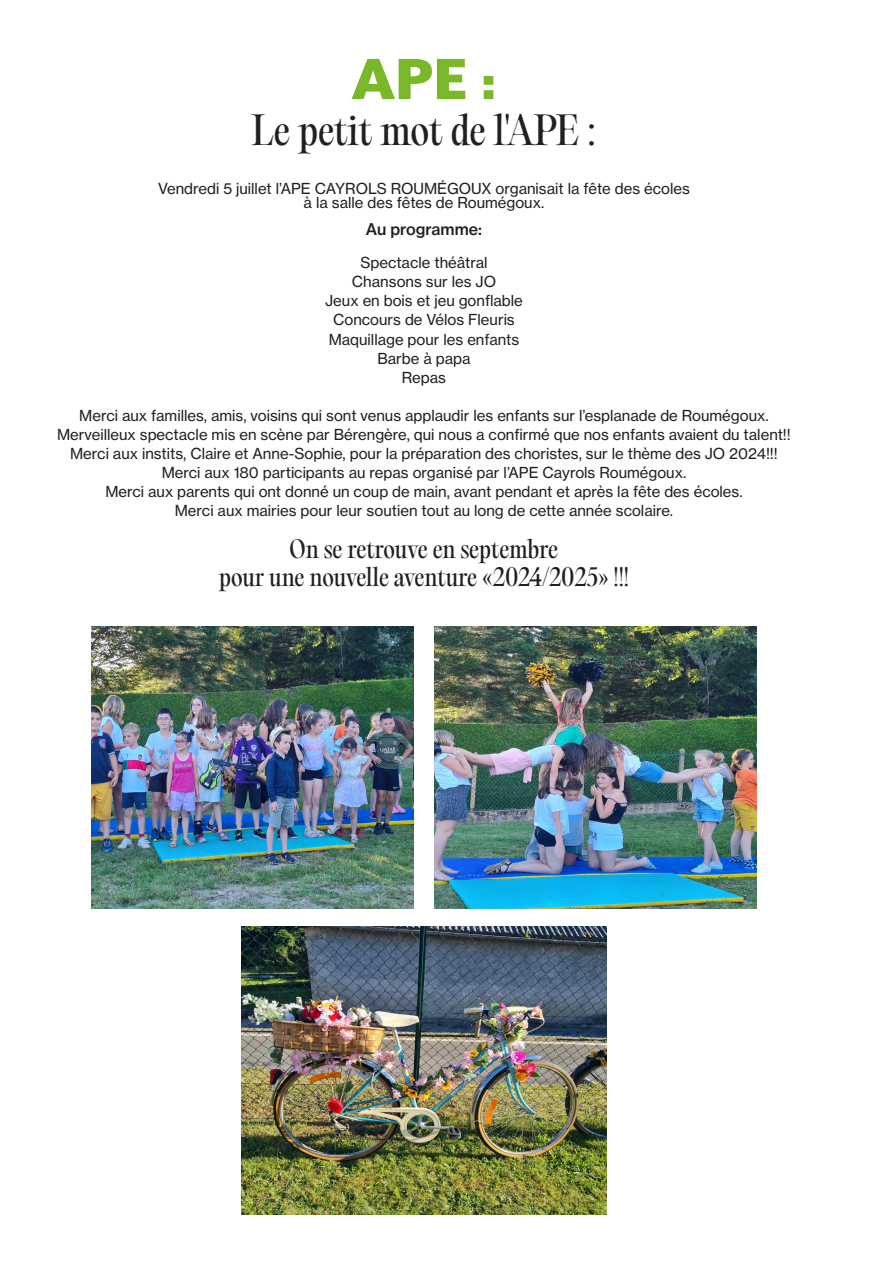
<style>
.page{position:relative;width:893px;height:1263px;background:#fff}
.page>*{position:absolute;margin:0;border:0;box-sizing:border-box;transform-origin:0 0}
.t1{font:800 53.1px "PP Fragment Sans";color:#78b829}
.t2{font:38.25px "PP Editorial Old";letter-spacing:-.005em;color:#231f20}
.t3{font:23.4px/28px "PP Editorial Old";letter-spacing:-.01em;color:#231f20;text-align:center}
.t4{font:15.9px "N Haas Grotesk TX Pro 65 Md";color:#231f20}
.t5{font:15px/19px "N Haas Grotesk TX Pro 55 Rg";color:#231f20;text-align:center}
</style>
<div class="page">
<img style="left:91px;top:627px;width:322px;height:281px">
<img style="left:435px;top:627px;width:321px;height:281px">
<img style="left:242px;top:926px;width:364px;height:288px">
<p class="t1" style="left:352px;top:45px;width:146px">APE :</p>
<p class="t2" style="left:252px;top:103px;width:345px">Le petit mot de l'APE :</p>
<p class="t5" style="left:158px;top:181px;width:533px;line-height:13.8px">Vendredi 5 juillet l’APE CAYROLS ROUMÉGOUX organisait la fête des écoles à la salle des fêtes de Roumégoux.</p>
<p class="t4" style="left:366px;top:219px;width:118px">Au programme:</p>
<p class="t5" style="left:325px;top:253px;width:199px">Spectacle théâtral<br>Chansons sur les JO<br>Jeux en bois et jeu gonflable<br>Concours de Vélos Fleuris<br>Maquillage pour les enfants<br>Barbe à papa<br>Repas</p>
<p class="t5" style="left:57px;top:406px;width:735px">Merci aux familles, amis, voisins qui sont venus applaudir les enfants sur l’esplanade de Roumégoux.<br>Merveilleux spectacle mis en scène par Bérengère, qui nous a confirmé que nos enfants avaient du talent!!<br>Merci aux instits, Claire et Anne-Sophie, pour la préparation des choristes, sur le thème des JO 2024!!!<br>Merci aux 180 participants au repas organisé par l’APE Cayrols Roumégoux.<br>Merci aux parents qui ont donné un coup de main, avant pendant et après la fête des écoles.<br>Merci aux mairies pour leur soutien tout au long de cette année scolaire.</p>
<p class="t3" style="left:219px;top:535px;width:412px">On se retrouve en septembre<br>pour une nouvelle aventure «2024/2025» !!!</p>
</div>
